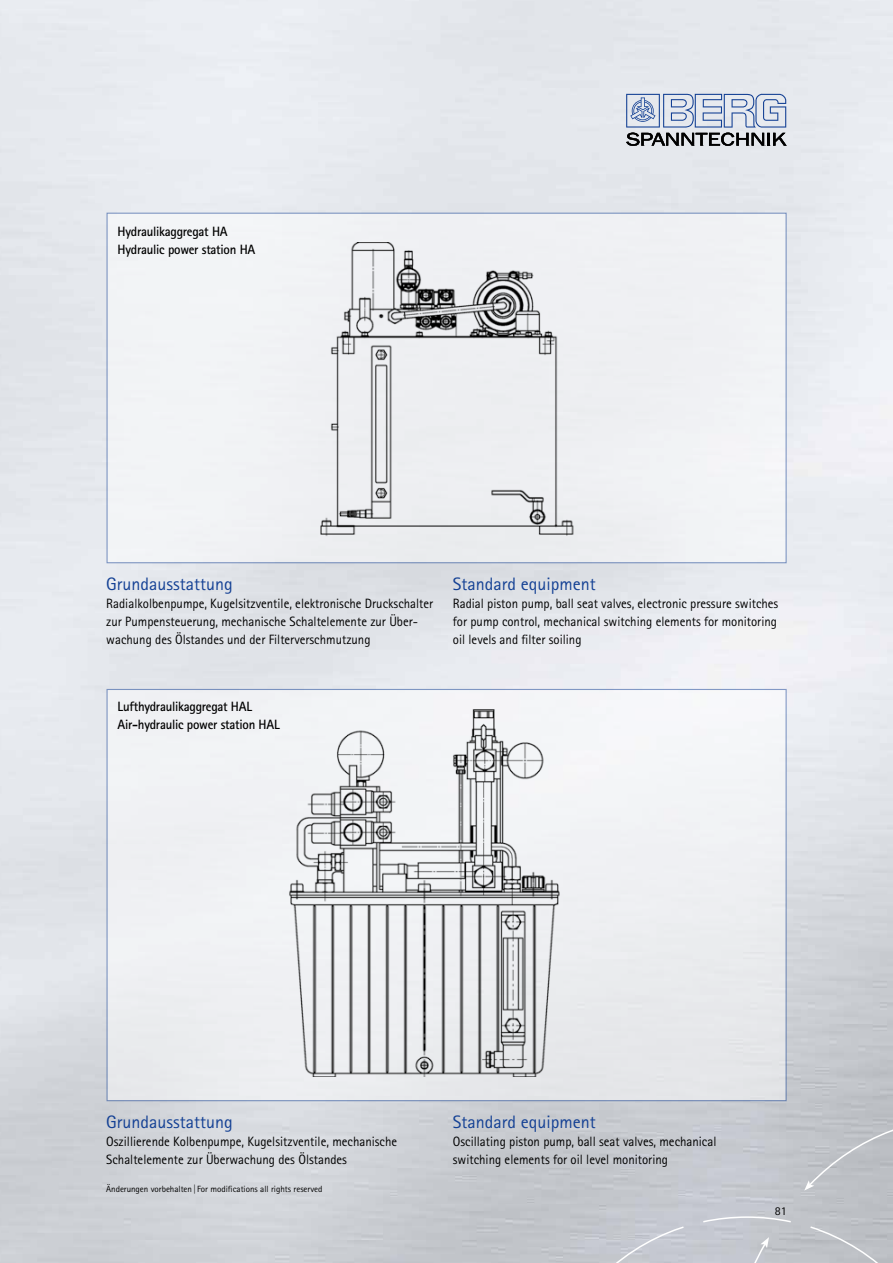
<style>
.page{position:relative;width:893px;height:1263px;background:#fff}
.page>*{position:absolute;margin:0;border:0;box-sizing:border-box;transform-origin:0 0}
.t1{font:18px "AT Rotis Sans Serif";color:#134094}
.t2{font:13.5px/18px "AT Rotis Sans Serif";color:#000;scale:.95 1}
.t3{font:700 13.5px/18px "AT Rotis Sans Serif";letter-spacing:-.02em;color:#000;scale:.95 1}
.t4{font:12px "AT Rotis Sans Serif";color:#000}
.t5{font:9px "AT Rotis Sans Serif";letter-spacing:-.005em;color:#000}
</style>
<div class="page">
<div style="left:106px;top:213px;width:681px;height:350px;background:#f1f3f5"></div>
<div style="left:106px;top:689px;width:681px;height:412px;background:#eff0f3"></div>
<svg style="left:538px;top:1111px;width:355px;height:152px"></svg>
<svg style="left:626px;top:94px;width:161px;height:52px"></svg>
<img style="left:305px;top:242px;width:270px;height:320px">
<img style="left:289px;top:709px;width:284px;height:367px">
<p class="t3" style="left:118px;top:222px;width:146px">Hydraulikaggregat HA<br>Hydraulic power station HA</p>
<h1 class="t1" style="left:106px;top:573px;width:128px">Grundausstattung</h1>
<p class="t2" style="left:106px;top:594px;width:346px">Radialkolbenpumpe, Kugelsitzventile, elektronische Druckschalter zur Pumpensteuerung, mechanische Schaltelemente zur Über&shy;wachung des Ölstandes und der Filterverschmutzung</p>
<h1 class="t1" style="left:453px;top:573px;width:144px">Standard equipment</h1>
<p class="t2" style="left:453px;top:594px;width:344px;text-align:justify">Radial piston pump, ball seat valves, electronic pressure switches for pump control, mechanical switching elements for monitoring oil levels and filter soiling</p>
<p class="t3" style="left:118px;top:697px;width:172px">Lufthydraulikaggregat HAL<br>Air-hydraulic power station HAL</p>
<h1 class="t1" style="left:106px;top:1111px;width:128px">Grundausstattung</h1>
<p class="t2" style="left:106px;top:1132px;width:308px">Oszillierende Kolbenpumpe, Kugelsitzventile, mechanische<br>Schaltelemente zur Überwachung des Ölstandes</p>
<p class="t5" style="left:106px;top:1184px;width:218px">Änderungen vorbehalten| For modifications all rights reserved</p>
<h1 class="t1" style="left:453px;top:1111px;width:144px">Standard equipment</h1>
<p class="t2" style="left:453px;top:1132px;width:279px">Oscillating piston pump, ball seat valves, mechanical switching elements for oil level monitoring</p>
<p class="t4" style="left:775px;top:1203px;width:13px">81</p>
</div>
